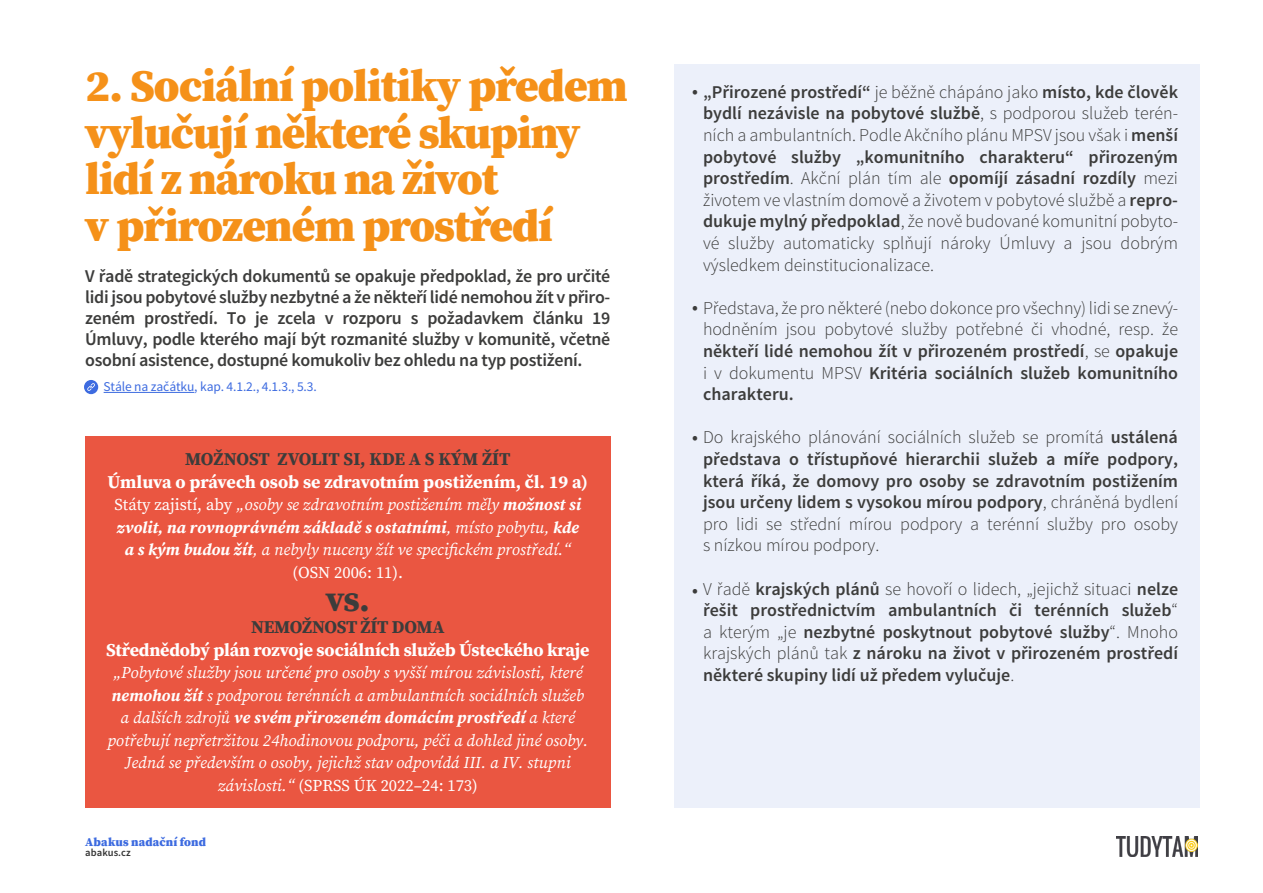
<style>
.page{position:relative;width:1263px;height:893px;background:#fff}
.page>*{position:absolute;margin:0;border:0;box-sizing:border-box;transform-origin:0 0}
.t1{font:900 45px/46.5px "Source Serif Pro";letter-spacing:-.025em;color:#f59119}
.t2{font:700 36px "Source Serif Pro";color:#3c3c3b}
.t3{font:600 18px/21.6px "Source Sans Pro";color:#3c3c3b;text-align:justify}
.t4{font:300 18px/21.6px "Source Sans Pro";color:#3c3c3b;text-align:justify}
.t5{font:700 18px "Source Serif Pro";letter-spacing:-.01em;color:#fff}
.t6{font:700 18px "Source Serif Pro";letter-spacing:-.015em;color:#3c3c3b}
.t7{font:italic 16.5px/22.5px "Source Serif Pro";color:#fff;text-align:center}
.t8{font:13.5px "Source Sans Pro";letter-spacing:-.01em;color:#3d6be0}
.t9{font:900 12px "Source Serif Pro";letter-spacing:.015em;color:#3d6be0}
.t10{font:600 10.5px "Source Sans Pro";letter-spacing:.01em;color:#333}
.s1{font-style:normal}
.s2{font-weight:700}
.s3{font-weight:600}
.s4{font-weight:300}
</style>
<div class="page">
<div style="left:674px;top:64px;width:525px;height:744px;background:#ecf0fa"></div>
<div style="left:85px;top:436px;width:525px;height:372px;background:#ea5641"></div>
<img style="left:1116px;top:837px;width:82px;height:19px">
<hr style="left:104px;top:392px;width:90px;height:1px;background:#3d6be0">
<div style="left:84px;top:380px;width:14px;height:14px;background:#3d6be0;border-radius:50%"></div>
<svg style="left:87px;top:383px;width:8px;height:8px"></svg>
<h1 class="t1" style="left:85px;top:62px;width:544px">2. Sociální politiky předem vylučují některé skupiny lidí z nároku na život<br>v přirozeném prostředí</h1>
<p class="t3" style="left:85px;top:266px;width:527px;line-height:21px">V řadě strategických dokumentů se opakuje předpoklad, že pro určité lidi jsou pobytové služby nezbytné a že někteří lidé nemohou žít v přiro&shy;zeném prostředí. To je zcela v rozporu s požadavkem článku 19<br>Úmluvy, podle kterého mají být rozmanité služby v komunitě, včetně osobní asistence, dostupné komukoliv bez ohledu na typ postižení.</p>
<p class="t8" style="left:104px;top:378px;width:215px">Stále na začátku, kap. 4.1.2., 4.1.3., 5.3.</p>
<p class="t6" style="left:185px;top:447px;width:327px">MOŽNOST ZVOLIT SI, KDE A S KÝM ŽÍT</p>
<p class="t5" style="left:108px;top:469px;width:482px">Úmluva o právech osob se zdravotním postižením, čl. 19 a)</p>
<p class="t7" style="left:115px;top:493px;width:468px"><span class="s1">Státy zajistí, aby</span> „osoby se zdravotním postižením měly <span class="s2">možnost si zvolit, na rovnoprávném základě s ostatními</span>, místo pobytu, <span class="s2">kde a s kým budou žít</span>, a nebyly nuceny žít ve specifickém prostředí.“ <span class="s1">(OSN 2006: 11).</span></p>
<h2 class="t2" style="left:326px;top:574px;width:45px">vs.</h2>
<p class="t6" style="left:251px;top:615px;width:195px">NEMOŽNOST ŽÍT DOMA</p>
<p class="t5" style="left:106px;top:637px;width:485px">Střednědobý plán rozvoje sociálních služeb Ústeckého kraje</p>
<p class="t7" style="left:108px;top:661px;width:482px">„Pobytové služby jsou určené pro osoby s vyšší mírou závislosti, které <span class="s2">nemohou žít</span> s podporou terénních a ambulantních sociálních služeb a dalších zdrojů <span class="s2">ve svém přirozeném domácím prostředí</span> a které potřebují nepřetržitou 24hodinovou podporu, péči a dohled jiné osoby.<br>Jedná se především o osoby, jejichž stav odpovídá III. a IV. stupni závislosti.“ <span class="s1">(SPRSS ÚK 2022–24: 173)</span></p>
<p class="t9" style="left:85px;top:833px;width:122px">Abakus nadační fond</p>
<p class="t10" style="left:85px;top:846px;width:47px">abakus.cz</p>
<p class="t4" style="left:703px;top:81px;width:476px;text-indent:-11px"><span class="s3">• „Přirozené prostředí“</span> je běžně chápáno jako <span class="s3">místo, kde člověk bydlí nezávisle na pobytové službě</span>, s podporou služeb terén&shy;ních a ambulantních. Podle Akčního plánu MPSV jsou však i <span class="s3">menší pobytové služby „komunitního charakteru“ přirozeným prostředím</span>. Akční plán tím ale <span class="s3">opomíjí zásadní rozdíly</span> mezi životem ve vlastním domově a životem v pobytové službě a <span class="s3">repro&shy;dukuje mylný předpoklad</span>, že nově budované komunitní pobyto&shy;vé služby automaticky splňují nároky Úmluvy a jsou dobrým výsledkem deinstitucionalizace.</p>
<p class="t4" style="left:703px;top:297px;width:477px;text-indent:-11px"><span class="s3">•</span> Představa, že pro některé (nebo dokonce pro všechny) lidi se znevý&shy;hodněním jsou pobytové služby potřebné či vhodné, resp. že <span class="s3">někteří lidé nemohou žít v přirozeném prostředí</span>, se <span class="s3">opakuje </span>i v dokumentu MPSV <span class="s3">Kritéria sociálních služeb komunitního charakteru.</span></p>
<p class="t3" style="left:703px;top:427px;width:477px;text-indent:-11px">• <span class="s4">Do krajského plánování sociálních služeb se promítá</span> ustálená představa o třístupňové hierarchii služeb a míře podpory, která říká, že domovy pro osoby se zdravotním postižením jsou určeny lidem s vysokou mírou podpory<span class="s4">, chráněná bydlení pro lidi se střední mírou podpory a terénní služby pro osoby s nízkou mírou podpory.</span></p>
<p class="t3" style="left:703px;top:578px;width:477px;text-indent:-11px">• <span class="s4">V řadě</span> krajských plánů <span class="s4">se hovoří o lidech, „jejichž situaci</span> nelze řešit prostřednictvím ambulantních či terénních služeb<span class="s4">“ a kterým „je</span> nezbytné poskytnout pobytové služby<span class="s4">“. Mnoho krajských plánů tak</span> z nároku na život v přirozeném prostředí některé skupiny lidí už předem vylučuje<span class="s4">.</span></p>
</div>
